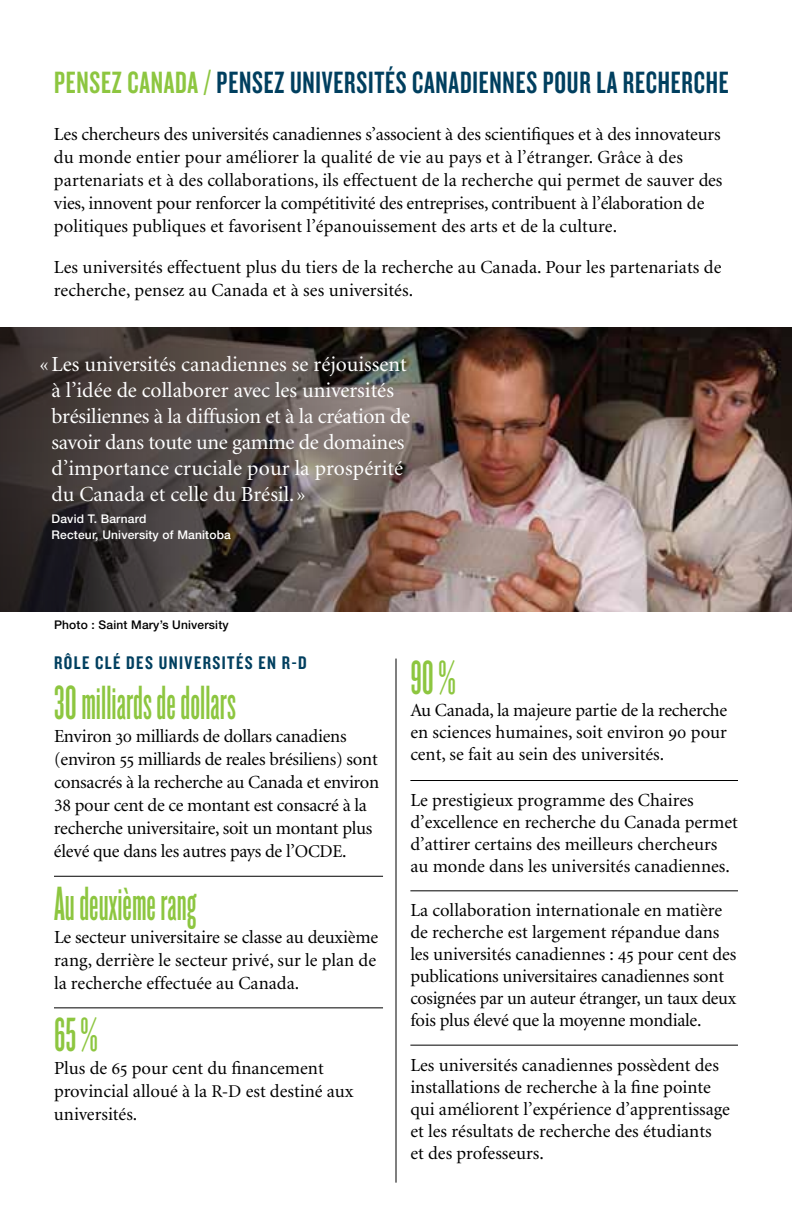
<style>
.page{position:relative;width:792px;height:1224px;background:#fff}
.page>*{position:absolute;margin:0;border:0;box-sizing:border-box;transform-origin:0 0}
.t1{font:50px "Knockout HTF46 Flyweight";color:#8dc640}
.t2{font:32px "Knockout HTF48 Featherweight";letter-spacing:.025em;color:#003f5f;scale:.96 1}
.t3{font:21.6px/26px "Minion";color:#fff}
.t4{font:19px "Knockout HTF49 Liteweight";letter-spacing:.075em;color:#003f5f}
.t5{font:18.4px/23px "Minion";letter-spacing:-.005em;color:#000}
.t6{font:500 12px/16px "Helvetica Neue";letter-spacing:.015em;color:#fff}
.t7{font:500 12px "Helvetica Neue";letter-spacing:.015em;color:#000}
.s1{color:#8dc640}
.s2{font-size:21px}
.s3{font-family:"Minion Exp"}
.s4{font-size:18px}
</style>
<div class="page">
<img style="left:486px;top:328px;width:306px;height:284px">
<svg style="left:0;top:328px;width:486px;height:284px;background:#554945"></svg>
<hr style="left:54px;top:876px;width:329px;height:1px;background:#000">
<hr style="left:54px;top:1008px;width:329px;height:1px;background:#000">
<hr style="left:410px;top:780px;width:328px;height:1px;background:#000">
<hr style="left:410px;top:890px;width:328px;height:1px;background:#000">
<hr style="left:410px;top:1045px;width:328px;height:1px;background:#000">
<hr style="left:396px;top:659px;width:1px;height:524px;background:#000">
<h2 class="t2" style="left:54px;top:67px;width:704px"><span class="s1">PENSEZ CANADA /</span> PENSEZ UNIVERSITÉS CANADIENNES POUR LA RECHERCHE</h2>
<p class="t5" style="left:54px;top:123px;width:670px">Les chercheurs des universités canadiennes s’associent à des scientifiques et à des innovateurs du monde entier pour améliorer la qualité de vie au pays et à l’étranger. Grâce à des partenariats et à des collaborations, ils effectuent de la recherche qui permet de sauver des vies, innovent pour renforcer la compétitivité des entreprises, contribuent à l’élaboration de politiques publiques et favorisent l’épanouissement des arts et de la culture.</p>
<p class="t5" style="left:54px;top:256px;width:669px">Les universités effectuent plus du tiers de la recherche au Canada. Pour les partenariats de recherche, pensez au Canada et à ses universités.</p>
<p class="t3" style="left:52px;top:352px;width:360px;text-indent:-12px"><span class="s2">«</span>Les universités canadiennes se réjouissent à l’idée de collaborer avec les universités brésiliennes à la diffusion et à la création de savoir dans toute une gamme de domaines d’importance cruciale pour la prospérité du Canada et celle du Brésil. <span class="s2">»</span></p>
<p class="t6" style="left:52px;top:510px;width:181px">David T. Barnard<br>Recteur, University of Manitoba</p>
<p class="t7" style="left:54px;top:617px;width:176px">Photo : Saint Mary’s University</p>
<p class="t4" style="left:54px;top:653px;width:253px">RÔLE CLÉ DES UNIVERSITÉS EN R-D</p>
<h1 class="t1" style="left:54px;top:678px;width:183px">30 milliards de dollars</h1>
<p class="t5" style="left:54px;top:725px;width:327px">Environ <span class="s3">30</span> milliards de dollars canadiens (environ <span class="s3">55</span> milliards de reales brésiliens) sont consacrés à la recherche au Canada et environ <span class="s4">38</span> pour cent de ce montant est consacré à la recherche universitaire, soit un montant plus élevé que dans les autres pays de l’<span class="s4">OCDE</span>.</p>
<h1 class="t1" style="left:54px;top:879px;width:144px">Au deuxième rang</h1>
<p class="t5" style="left:54px;top:926px;width:326px;text-align:justify">Le secteur universitaire se classe au deuxième rang, derrière le secteur privé, sur le plan de la recherche effectuée au Canada.</p>
<h1 class="t1" style="left:54px;top:1011px;width:45px">65 %</h1>
<p class="t5" style="left:54px;top:1058px;width:301px">Plus de <span class="s3">65</span> pour cent du financement provincial alloué à la <span class="s4">R-D</span> est destiné aux universités.</p>
<h1 class="t1" style="left:410px;top:653px;width:47px">90 %</h1>
<p class="t5" style="left:410px;top:700px;width:318px;line-height:22px;text-align:justify">Au Canada, la majeure partie de la recherche en sciences humaines, soit environ <span class="s3">90</span> pour cent, se fait au sein des universités.</p>
<p class="t5" style="left:410px;top:790px;width:329px;line-height:22px">Le prestigieux programme des Chaires d’excellence en recherche du Canada permet d’attirer certains des meilleurs chercheurs au monde dans les universités canadiennes.</p>
<p class="t5" style="left:410px;top:900px;width:328px;line-height:22px">La collaboration internationale en matière de recherche est largement répandue dans les universités canadiennes : <span class="s3">45</span> pour cent des publications universitaires canadiennes sont cosignées par un auteur étranger, un taux deux fois plus élevé que la moyenne mondiale.</p>
<p class="t5" style="left:410px;top:1054px;width:321px;line-height:22px">Les universités canadiennes possèdent des installations de recherche à la fine pointe qui améliorent l’expérience d’apprentissage et les résultats de recherche des étudiants<br>et des professeurs.</p>
</div>
